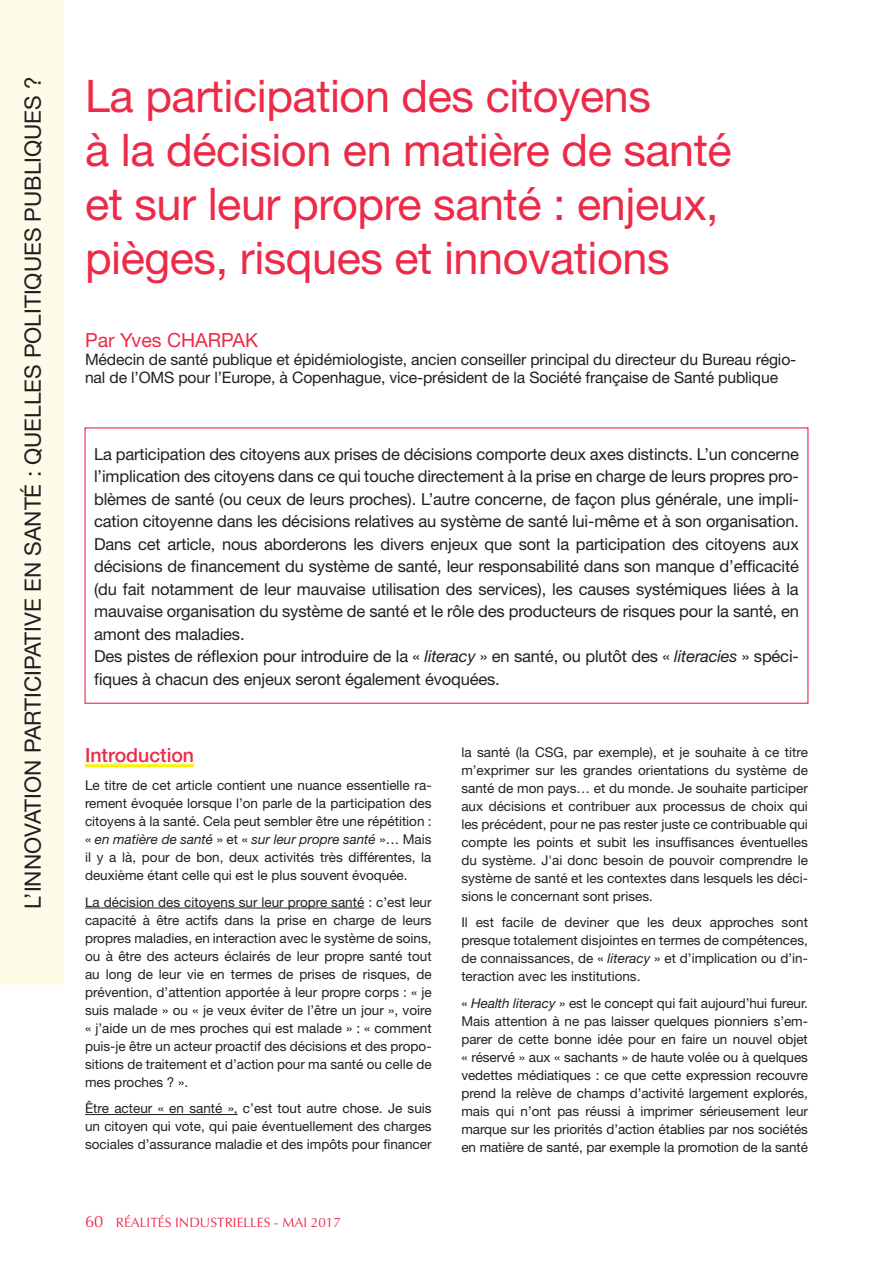
<style>
.page{position:relative;width:893px;height:1263px;background:#fff}
.page>*{position:absolute;margin:0;border:0;box-sizing:border-box;transform-origin:0 0}
.t1{font:45px/54px "Helvetica Neue";letter-spacing:-.01em;color:#ed2a48}
.t2{font:22.5px "Helvetica Neue";color:#231f20}
.t3{font:19.5px "Helvetica Neue";color:#ed2a48}
.t4{font:500 19.5px "Helvetica Neue";color:#ed2a48}
.t5{font:16.5px/22.5px "Helvetica Neue";letter-spacing:-.01em;color:#231f20}
.t6{font:15.75px/18px "Helvetica Neue";letter-spacing:-.01em;color:#231f20}
.t7{font:13.5px/18px "Helvetica Neue";color:#231f20;text-align:justify}
.t8{font:13.5px "Optima";color:#ed2a48}
.s1{font-style:italic}
.s2{font-size:16.5px}
</style>
<div class="page">
<div style="left:0;top:0;width:64px;height:984px;background:#fdfce8"></div>
<hr style="left:85px;top:764px;width:109px;height:3px;background:#fff101">
<hr style="left:85px;top:908px;width:279px;height:1px;background:#231f20">
<hr style="left:85px;top:1114px;width:153px;height:1px;background:#231f20">
<h2 class="t2" style="left:19px;top:909px;width:834px;rotate:-90deg">L’INNOVATION PARTICIPATIVE EN SANTÉ : QUELLES POLITIQUES PUBLIQUES ?</h2>
<h1 class="t1" style="left:85px;top:68px;width:648px">La participation des citoyens<br>à la décision en matière de santé et sur leur propre santé : enjeux, pièges, risques et innovations</h1>
<h3 class="t3" style="left:85px;top:329px;width:174px">Par Yves CHARPAK</h3>
<p class="t6" style="left:85px;top:351px;width:713px">Médecin de santé publique et épidémiologiste, ancien conseiller principal du directeur du Bureau régio&shy;nal de l’OMS pour l’Europe, à Copenhague, vice-président de la Société française de Santé publique</p>
<p class="t5" style="left:94px;top:442px;width:706px">La participation des citoyens aux prises de décisions comporte deux axes distincts. L’un concerne l’implication des citoyens dans ce qui touche directement à la prise en charge de leurs propres pro&shy;blèmes de santé (ou ceux de leurs proches). L’autre concerne, de façon plus générale, une impli&shy;cation citoyenne dans les décisions relatives au système de santé lui-même et à son organisation.<br>Dans cet article, nous aborderons les divers enjeux que sont la participation des citoyens aux décisions de financement du système de santé, leur responsabilité dans son manque d’efficacité (du fait notamment de leur mauvaise utilisation des services), les causes systémiques liées à la mauvaise organisation du système de santé et le rôle des producteurs de risques pour la santé, en amont des maladies.<br>Des pistes de réflexion pour introduire de la « <span class="s1">literacy</span> » en santé, ou plutôt des « <span class="s1">literacies</span> » spéci&shy;fiques à chacun des enjeux seront également évoquées.</p>
<h3 class="t4" style="left:85px;top:743px;width:111px">Introduction</h3>
<p class="t7" style="left:85px;top:776px;width:348px">Le titre de cet article contient une nuance essentielle ra&shy;rement évoquée lorsque l’on parle de la participation des citoyens à la santé. Cela peut sembler être une répétition : « <span class="s1">en matière de santé</span> » et « <span class="s1">sur leur propre santé</span> »… Mais il y a là, pour de bon, deux activités très différentes, la deuxième étant celle qui est le plus souvent évoquée.</p>
<p class="t7" style="left:85px;top:893px;width:348px">La décision des citoyens sur leur propre santé : c’est leur capacité à être actifs dans la prise en charge de leurs propres maladies, en interaction avec le système de soins, ou à être des acteurs éclairés de leur propre santé tout au long de leur vie en termes de prises de risques, de prévention, d’attention apportée à leur propre corps : « je suis malade » ou « je veux éviter de l’être un jour », voire « j’aide un de mes proches qui est malade » : « comment puis-je être un acteur proactif des décisions et des propo&shy;sitions de traitement et d’action pour ma santé ou celle de mes proches ? ».</p>
<p class="t7" style="left:85px;top:1099px;width:348px">Être acteur « en santé », c’est tout autre chose. Je suis un citoyen qui vote, qui paie éventuellement des charges sociales d’assurance maladie et des impôts pour financer</p>
<p class="t8" style="left:85px;top:1215px;width:257px"><span class="s2">60</span> RÉALITÉS INDUSTRIELLES - MAI 2017</p>
<p class="t7" style="left:461px;top:743px;width:348px">la santé (la CSG, par exemple), et je souhaite à ce titre m’exprimer sur les grandes orientations du système de santé de mon pays… et du monde. Je souhaite participer aux décisions et contribuer aux processus de choix qui les précédent, pour ne pas rester juste ce contribuable qui compte les points et subit les insuffisances éventuelles du système. J'ai donc besoin de pouvoir comprendre le système de santé et les contextes dans lesquels les déci&shy;sions le concernant sont prises.</p>
<p class="t7" style="left:461px;top:913px;width:348px">Il est facile de deviner que les deux approches sont presque totalement disjointes en termes de compétences, de connaissances, de « <span class="s1">literacy</span> » et d’implication ou d’in&shy;teraction avec les institutions.</p>
<p class="t7" style="left:461px;top:994px;width:348px">« <span class="s1">Health literacy</span> » est le concept qui fait aujourd’hui fureur.<br>Mais attention à ne pas laisser quelques pionniers s’em&shy;parer de cette bonne idée pour en faire un nouvel objet « réservé » aux « sachants » de haute volée ou à quelques vedettes médiatiques : ce que cette expression recouvre prend la relève de champs d’activité largement explorés, mais qui n’ont pas réussi à imprimer sérieusement leur marque sur les priorités d’action établies par nos sociétés en matière de santé, par exemple la promotion de la santé</p>
</div>
